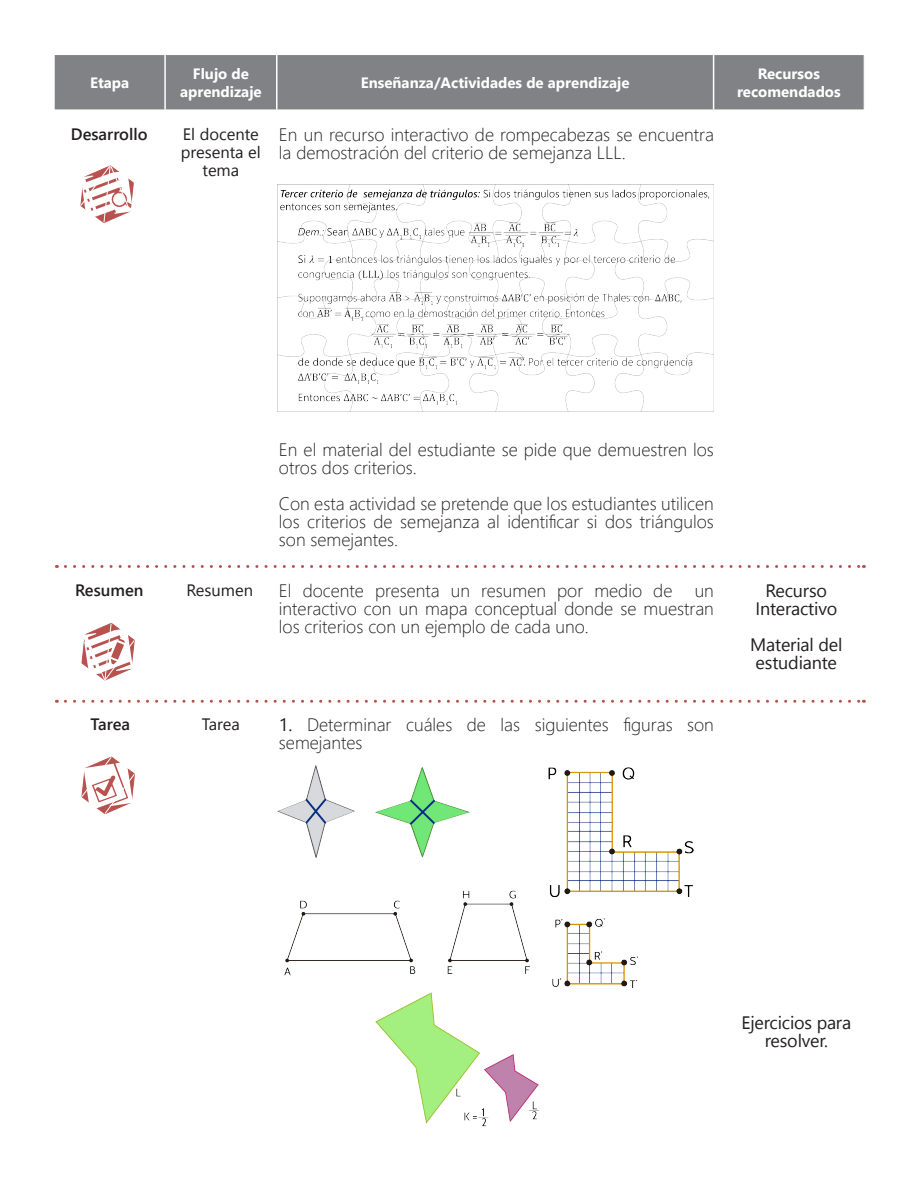
<style>
.page{position:relative;width:918px;height:1188px;background:#fff}
.page>*{position:absolute;margin:0;border:0;box-sizing:border-box;transform-origin:0 0}
.Tex_gen{font:300 18px/18px "Segoe UI";color:#231f20}
.Tex_gen-2{font:18px/18px "Segoe UI";letter-spacing:-.01em;color:#231f20;text-align:center}
.Tex_gen-3{font:16.5px/18px "Segoe UI";color:#231f20;text-align:center}
.Tex_gen-4{font:600 16.5px "Segoe UI";color:#231f20}
.t1{font:700 15px/18px "Segoe UI";color:#fff;text-align:center}
.s1{font-weight:400}
</style>
<div class="page">
<div style="left:56px;top:56px;width:806px;height:53px;background:#808285"></div>
<hr style="left:164px;top:55px;width:2px;height:54px;background:#fff">
<hr style="left:276px;top:55px;width:2px;height:54px;background:#fff">
<hr style="left:713px;top:55px;width:1px;height:54px;background:#fff">
<div style="left:54px;top:54px;width:810px;height:57px;border:1px solid #fff"></div>
<svg style="left:80px;top:165px;width:54px;height:58px"></svg>
<img style="left:277px;top:184px;width:437px;height:228px">
<svg style="left:65px;top:565px;width:799px;height:3px"></svg>
<svg style="left:65px;top:700px;width:799px;height:3px"></svg>
<svg style="left:81px;top:623px;width:54px;height:58px"></svg>
<svg style="left:81px;top:756px;width:54px;height:58px"></svg>
<img style="left:277px;top:766px;width:192px;height:92px">
<img style="left:548px;top:767px;width:145px;height:221px">
<img style="left:284px;top:890px;width:245px;height:86px">
<img style="left:376px;top:993px;width:163px;height:134px">
<p class="t1" style="left:90px;top:73px;width:41px">Etapa</p>
<p class="t1" style="left:180px;top:64px;width:83px">Flujo de aprendizaje</p>
<p class="t1" style="left:361px;top:73px;width:270px">Enseñanza/Actividades de aprendizaje</p>
<p class="t1" style="left:737px;top:64px;width:105px">Recursos recomendados</p>
<p class="Tex_gen" style="left:279px;top:124px;width:436px">En un recurso interactivo de rompecabezas se encuentra la demostración del criterio de semejanza LLL.</p>
<p class="Tex_gen-4" style="left:71px;top:120px;width:78px">Desarrollo</p>
<p class="Tex_gen-3" style="left:181px;top:125px;width:81px">El docente presenta el tema</p>
<p class="Tex_gen-4" style="left:75px;top:576px;width:70px">Resumen</p>
<p class="Tex_gen-3" style="left:187px;top:580px;width:68px">Resumen</p>
<p class="Tex_gen" style="left:279px;top:440px;width:437px">En el material del estudiante se pide que demuestren los otros dos criterios.</p>
<p class="Tex_gen" style="left:279px;top:494px;width:436px;text-align:justify">Con esta actividad se pretende que los estudiantes utilicen los criterios de semejanza al identificar si dos triángulos son semejantes.</p>
<p class="Tex_gen" style="left:279px;top:580px;width:437px;text-align:justify">El docente presenta un resumen por medio de un interactivo con un mapa conceptual donde se muestran los criterios con un ejemplo de cada uno.</p>
<p class="Tex_gen-4" style="left:91px;top:711px;width:41px">Tarea</p>
<p class="Tex_gen-3" style="left:202px;top:715px;width:39px">Tarea</p>
<p class="Tex_gen" style="left:279px;top:715px;width:436px"><span class="s1">1.</span> Determinar cuáles de las siguientes figuras son semejantes</p>
<p class="Tex_gen-2" style="left:755px;top:581px;width:83px">Recurso<br>Interactivo</p>
<p class="Tex_gen-2" style="left:750px;top:635px;width:94px;text-align:left">Material del estudiante</p>
<p class="Tex_gen-2" style="left:741px;top:1013px;width:111px">Ejercicios para resolver.</p>
</div>
